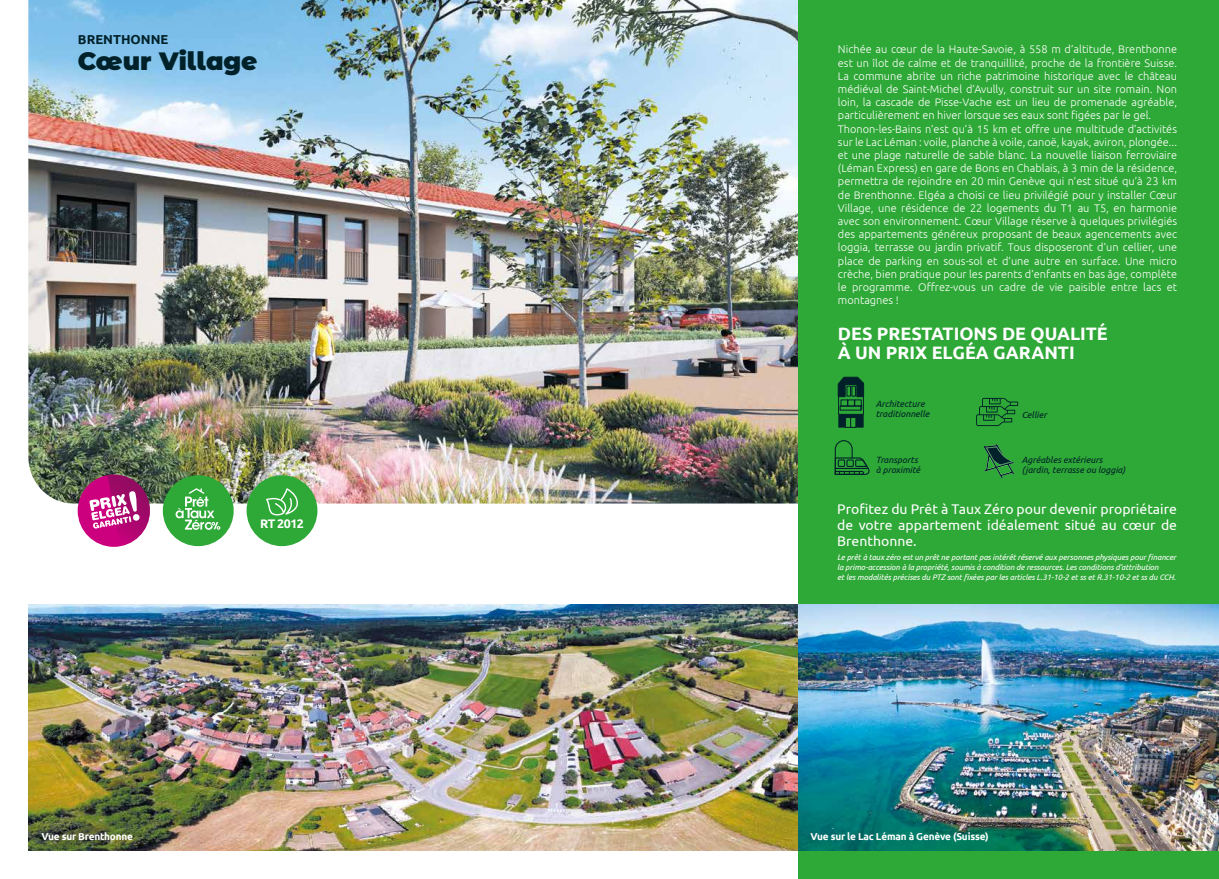
<style>
.page{position:relative;width:1219px;height:879px;background:#fff}
.page>*{position:absolute;margin:0;border:0;box-sizing:border-box;transform-origin:0 0}
.t1{font:900 25px "Montserrat Alternates";color:#002129}
.t2{font:700 18px/19px "Ubuntu";color:#fff}
.t3{font:14px/16px "Ubuntu";color:#fff;text-align:justify}
.t4{font:700 13px "Ubuntu";color:#002129}
.t5{font:700 12.4px "Ubuntu";letter-spacing:-.04em;color:#fff}
.t6{font:300 11px/13.2px "Ubuntu";color:#fff}
.t7{font:700 10px "Ubuntu";letter-spacing:-.02em;color:#fff}
.t8{font:italic 9px/10px "Ubuntu";color:#002129}
.t9{font:italic 8px/10px "Ubuntu";letter-spacing:-.01em;color:#fff}
</style>
<div class="page">
<img style="left:28px;top:605px;width:771px;height:245px">
<img style="left:28px;top:0;width:771px;height:503px">
<div style="left:799px;top:0;width:420px;height:879px;background:#2ea836"></div>
<div style="left:78px;top:474px;width:72px;height:73px;background:#cc007f;border-radius:50%"></div>
<svg style="left:89px;top:472px;width:64px;height:74px"></svg>
<div style="left:163px;top:475px;width:71px;height:71px;background:#2ea836;border-radius:50%"></div>
<svg style="left:176px;top:488px;width:44px;height:42px"></svg>
<div style="left:247px;top:475px;width:70px;height:71px;background:#2ea836;border-radius:50%"></div>
<svg style="left:266px;top:488px;width:32px;height:27px"></svg>
<svg style="left:983px;top:444px;width:31px;height:34px"></svg>
<svg style="left:838px;top:377px;width:26px;height:51px"></svg>
<img style="left:799px;top:605px;width:420px;height:245px">
<svg style="left:976px;top:398px;width:42px;height:28px"></svg>
<svg style="left:835px;top:440px;width:35px;height:35px"></svg>
<p class="t4" style="left:78px;top:32px;width:92px">BRENTHONNE</p>
<h1 class="t1" style="left:78px;top:42px;width:181px">Cœur Village</h1>
<p class="t7" style="left:41px;top:830px;width:93px">Vue sur Brenthonne</p>
<p class="t5" style="left:260px;top:516px;width:45px">RT 2012</p>
<p class="t6" style="left:838px;top:43px;width:341px">Nichée au cœur de la Haute-Savoie, à 558 m d’altitude, Brenthonne est un îlot de calme et de tranquillité, proche de la frontière Suisse.<br>La commune abrite un riche patrimoine historique avec le château médiéval de Saint-Michel d’Avully, construit sur un site romain. Non loin, la cascade de Pisse-Vache est un lieu de promenade agréable, particulièrement en hiver lorsque ses eaux sont figées par le gel.<br>Thonon-les-Bains n’est qu’à 15 km et offre une multitude d’activités sur le Lac Léman : voile, planche à voile, canoë, kayak, aviron, plongée... et une plage naturelle de sable blanc. La nouvelle liaison ferroviaire (Léman Express) en gare de Bons en Chablais, à 3 min de la résidence, permettra de rejoindre en 20 min Genève qui n’est situé qu’à 23 km de Brenthonne. Elgéa a choisi ce lieu privilégié pour y installer Cœur Village, une résidence de 22 logements du T1 au T5, en harmonie avec son environnement. Cœur Village réserve à quelques privilégiés des appartements généreux proposant de beaux agencements avec loggia, terrasse ou jardin privatif. Tous disposeront d’un cellier, une place de parking en sous-sol et d’une autre en surface. Une micro crèche, bien pratique pour les parents d’enfants en bas âge, complète le programme. Offrez-vous un cadre de vie paisible entre lacs et montagnes !</p>
<h2 class="t2" style="left:838px;top:324px;width:271px">DES PRESTATIONS DE QUALITÉ<br>À UN PRIX ELGÉA GARANTI</h2>
<p class="t8" style="left:876px;top:399px;width:55px">Architecture traditionnelle</p>
<p class="t8" style="left:876px;top:454px;width:46px">Transports à proximité</p>
<p class="t8" style="left:1022px;top:409px;width:27px">Cellier</p>
<p class="t8" style="left:1022px;top:455px;width:105px">Agréables extérieurs (jardin, terrasse ou loggia)</p>
<p class="t3" style="left:837px;top:500px;width:341px">Profitez du Prêt à Taux Zéro pour devenir propriétaire de votre appartement idéalement situé au cœur de Brenthonne.</p>
<p class="t9" style="left:837px;top:552px;width:340px">Le prêt à taux zéro est un prêt ne portant pas intérêt réservé aux personnes physiques pour financer la primo-accession à la propriété, soumis à condition de ressources. Les conditions d’attribution<br>et les modalités précises du PTZ sont fixées par les articles L.31-10-2 et ss et R.31-10-2 et ss du CCH.</p>
<p class="t7" style="left:810px;top:830px;width:180px">Vue sur le Lac Léman à Genève (Suisse)</p>
</div>
